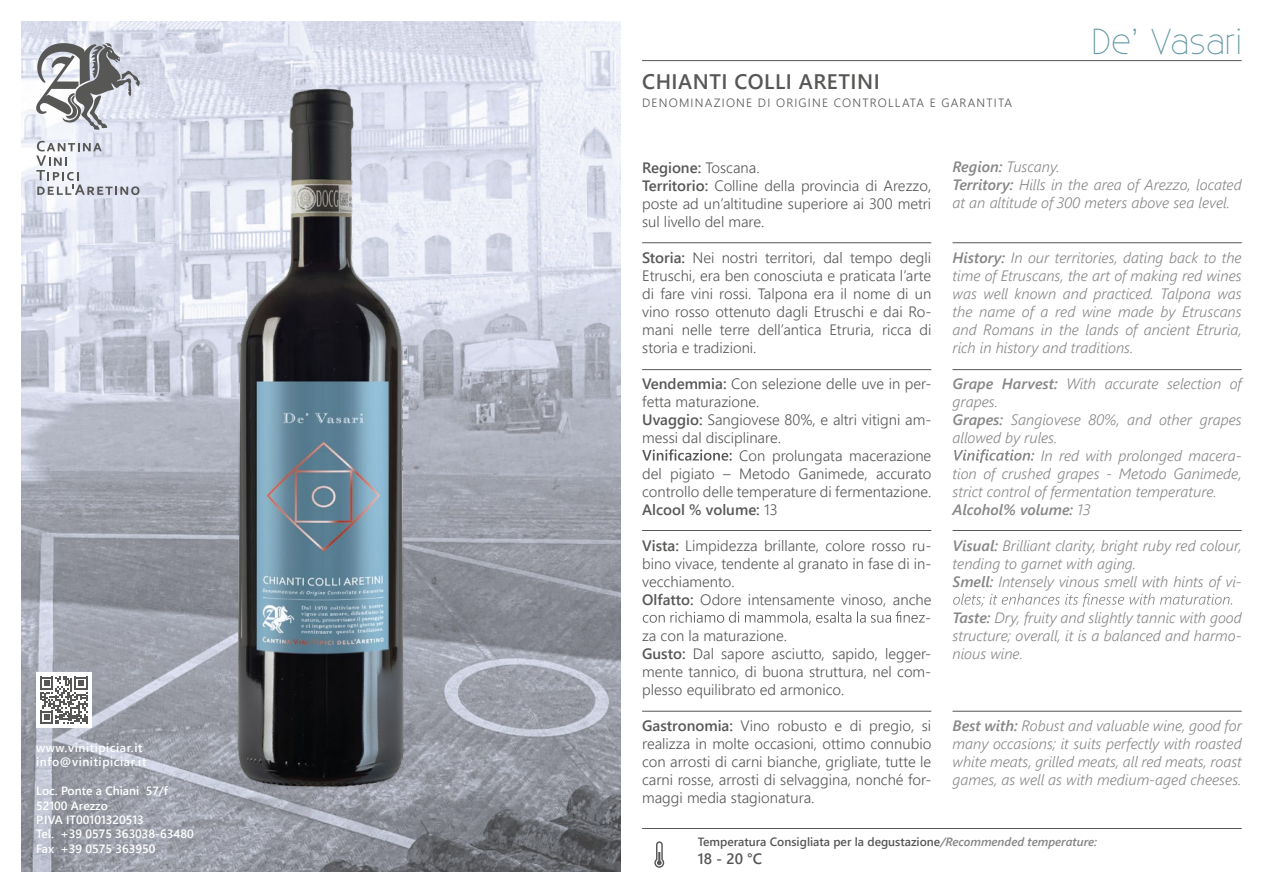
<style>
.page{position:relative;width:1263px;height:893px;background:#fff}
.page>*{position:absolute;margin:0;border:0;box-sizing:border-box;transform-origin:0 0}
.t1{font:300 36px "Existence";color:#6296a2}
.t2{font:600 21px "Segoe UI";letter-spacing:.025em;color:#575756}
.t3{font:300 15px/18px "Segoe UI";color:#575756;text-align:justify}
.t4{font:italic 300 15px/18px "Segoe UI";color:#878787;text-align:justify}
.t5{font:600 15px "Segoe UI";color:#575756}
.t6{font:italic 600 15px "Segoe UI";color:#878787}
.t7{font:600 12px/14.4px "Segoe UI";color:#fff}
.t8{font:600 12px "Segoe UI";color:#575756}
.t9{font:300 12px "Segoe UI";letter-spacing:.1em;color:#575756}
.t10{font:600 12px/14.4px "Segoe UI";letter-spacing:.05em;color:#fff}
.s1{font-weight:600}
.s2{font-weight:300}
.s3{font-style:italic;color:#878787}
</style>
<div class="page">
<img style="left:21px;top:21px;width:600px;height:851px">
<hr style="left:642px;top:242px;width:289px;height:1px;background:#575756">
<hr style="left:952px;top:242px;width:290px;height:1px;background:#575756">
<hr style="left:642px;top:369px;width:289px;height:1px;background:#575756">
<hr style="left:952px;top:369px;width:290px;height:1px;background:#575756">
<hr style="left:642px;top:530px;width:289px;height:1px;background:#575756">
<hr style="left:952px;top:530px;width:290px;height:1px;background:#575756">
<hr style="left:642px;top:711px;width:289px;height:1px;background:#575756">
<hr style="left:952px;top:711px;width:290px;height:1px;background:#575756">
<svg style="left:642px;top:449px;width:90px;height:12px"></svg>
<svg style="left:643px;top:611px;width:282px;height:13px"></svg>
<svg style="left:954px;top:449px;width:80px;height:14px"></svg>
<svg style="left:953px;top:593px;width:279px;height:14px"></svg>
<div style="left:36px;top:673px;width:55px;height:55px;background:#fff"></div>
<hr style="left:642px;top:828px;width:600px;height:1px;background:#575756">
<svg style="left:40px;top:676px;width:48px;height:48px"></svg>
<svg style="left:36px;top:141px;width:103px;height:54px"></svg>
<svg style="left:36px;top:43px;width:104px;height:87px"></svg>
<hr style="left:642px;top:60px;width:600px;height:1px;background:#575756">
<svg style="left:654px;top:841px;width:10px;height:27px"></svg>
<img style="left:192px;top:84px;width:255px;height:707px">
<p class="t10" style="left:36px;top:740px;width:112px">www.vinitipiciar.it info@vinitipiciar.it</p>
<p class="t7" style="left:36px;top:783px;width:159px">Loc. Ponte a Chiani 57/f<br>52100 Arezzo<br>P.IVA IT00101320513<br>Tel. +39 0575 363038-63480<br>Fax +39 0575 363950</p>
<h2 class="t2" style="left:642px;top:61px;width:239px">CHIANTI COLLI ARETINI</h2>
<p class="t9" style="left:642px;top:91px;width:372px">DENOMINAZIONE DI ORIGINE CONTROLLATA E GARANTITA</p>
<h1 class="t1" style="left:1091px;top:14px;width:152px">De’ Vasari</h1>
<p class="t3" style="left:642px;top:157px;width:291px;text-align:left"><span class="s1">Regione:</span> Toscana.<br><span class="s1">Territorio:</span> Colline della provincia di Arezzo, poste ad un’altitudine superiore ai 300 metri sul livello del mare.</p>
<p class="t3" style="left:642px;top:247px;width:291px"><span class="s1">Storia:</span> Nei nostri territori, dal tempo degli Etruschi, era ben conosciuta e praticata l’arte di fare vini rossi. Talpona era il nome di un vino rosso ottenuto dagli Etruschi e dai Ro&shy;mani nelle terre dell’antica Etruria, ricca di storia e tradizioni.</p>
<p class="t3" style="left:642px;top:373px;width:291px"><span class="s1">Vendemmia:</span> Con selezione delle uve in per-</p>
<p class="t3" style="left:642px;top:391px;width:119px">fetta maturazione.</p>
<p class="t3" style="left:642px;top:409px;width:291px"><span class="s1">Uvaggio:</span> Sangiovese 80%, e altri vitigni am-</p>
<p class="t3" style="left:642px;top:427px;width:140px">messi dal disciplinare.</p>
<p class="t3" style="left:739px;top:445px;width:194px">Con prolungata macerazione</p>
<p class="t3" style="left:642px;top:463px;width:291px">del pigiato – Metodo Ganimede, accurato</p>
<p class="t3" style="left:642px;top:481px;width:291px">controllo delle temperature di fermentazione.</p>
<p class="t5" style="left:642px;top:495px;width:137px">Alcool % volume: <span class="s2">13</span></p>
<p class="t3" style="left:642px;top:535px;width:291px"><span class="s1">Vista:</span> Limpidezza brillante, colore rosso ru-</p>
<p class="t3" style="left:642px;top:553px;width:291px">bino vivace, tendente al granato in fase di in-</p>
<p class="t3" style="left:642px;top:571px;width:94px">vecchiamento.</p>
<p class="t3" style="left:642px;top:589px;width:291px"><span class="s1">Olfatto:</span> Odore intensamente vinoso, anche</p>
<p class="t3" style="left:925px;top:607px;width:7px">-</p>
<p class="t3" style="left:642px;top:625px;width:147px">za con la maturazione.</p>
<p class="t3" style="left:642px;top:643px;width:291px"><span class="s1">Gusto:</span> Dal sapore asciutto, sapido, legger-</p>
<p class="t3" style="left:642px;top:661px;width:291px">mente tannico, di buona struttura, nel com-</p>
<p class="t3" style="left:642px;top:679px;width:204px">plesso equilibrato ed armonico.</p>
<p class="t3" style="left:642px;top:715px;width:291px"><span class="s1">Gastronomia:</span> Vino robusto e di pregio, si realizza in molte occasioni, ottimo connubio con arrosti di carni bianche, grigliate, tutte le carni rosse, arrosti di selvaggina, nonché for&shy;maggi media stagionatura.</p>
<p class="t4" style="left:952px;top:156px;width:291px;text-align:left"><span class="s1">Region:</span> Tuscany.<br><span class="s1">Territory:</span> Hills in the area of Arezzo, located at an altitude of 300 meters above sea level.</p>
<p class="t4" style="left:952px;top:246px;width:291px"><span class="s1">History:</span> In our territories, dating back to the time of Etruscans, the art of making red wines was well known and practiced. Talpona was the name of a red wine made by Etruscans and Romans in the lands of ancient Etruria, rich in history and traditions.</p>
<p class="t4" style="left:953px;top:372px;width:291px"><span class="s1">Grape Harvest:</span> With accurate selection of</p>
<p class="t4" style="left:953px;top:390px;width:47px">grapes.</p>
<p class="t4" style="left:953px;top:408px;width:291px"><span class="s1">Grapes:</span> Sangiovese 80%, and other grapes</p>
<p class="t4" style="left:953px;top:426px;width:106px">allowed by rules.</p>
<p class="t4" style="left:1041px;top:444px;width:202px">In red with prolonged macera-</p>
<p class="t4" style="left:952px;top:462px;width:291px">tion of crushed grapes - Metodo Ganimede,</p>
<p class="t4" style="left:952px;top:480px;width:266px">strict control of fermentation temperature.</p>
<p class="t6" style="left:952px;top:495px;width:139px">Alcohol% volume: <span class="s2">13</span></p>
<p class="t4" style="left:952px;top:534px;width:291px;text-align:left"><span class="s1">Visual:</span> Brilliant clarity, bright ruby red colour, tending to garnet with aging.<br><span class="s1">Smell:</span> Intensely vinous smell with hints of vi-</p>
<p class="t4" style="left:952px;top:606px;width:291px"><span class="s1">Taste:</span> Dry, fruity and slightly tannic with good structure; overall, it is a balanced and harmo&shy;nious wine.</p>
<p class="t4" style="left:952px;top:714px;width:291px"><span class="s1">Best with:</span> Robust and valuable wine, good for many occasions; it suits perfectly with roasted white meats, grilled meats, all red meats, roast games, as well as with medium-aged cheeses.</p>
<p class="t8" style="left:698px;top:830px;width:401px">Temperatura Consigliata per la degustazione<span class="s3">/Recommended temperature:</span></p>
<p class="t5" style="left:698px;top:845px;width:66px">18 - 20 °C</p>
</div>
